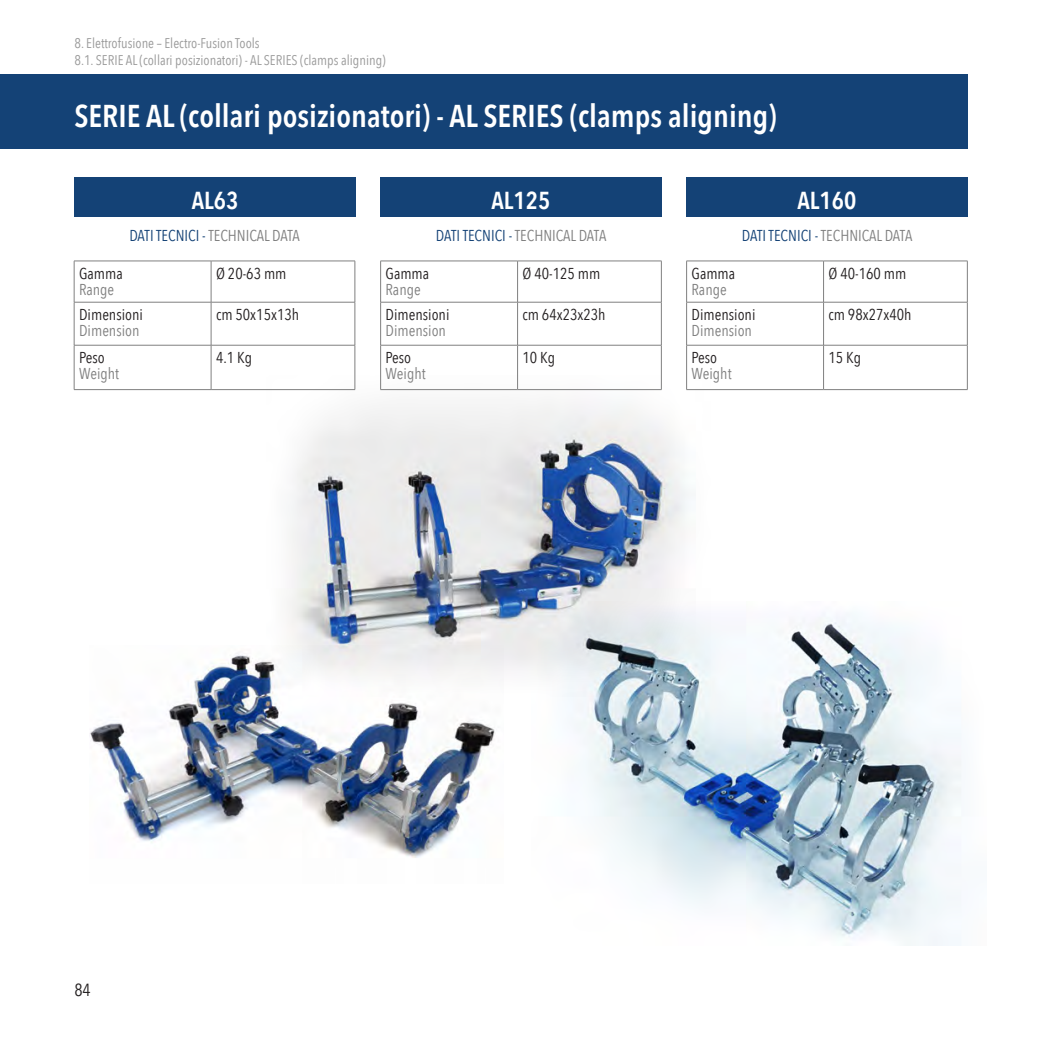
<style>
.page{position:relative;width:1042px;height:1042px;background:#fff}
.page>*{position:absolute;margin:0;border:0;box-sizing:border-box;transform-origin:0 0}
.t1{font:600 31.5px "Avenir Next Condensed";color:#fff}
.t2{font:600 24.5px "Avenir Next Condensed";color:#fff}
.t3{font:17.5px "Avenir Next Condensed";color:#231f20}
.t4{font:15.75px "Avenir Next Condensed";color:#808080}
.t5{font:15.75px "Avenir Next Condensed";color:#231f20}
.t6{font:14px/16.8px "Avenir Next Condensed";color:#999}
.s1{color:#144276}
</style>
<div class="page">
<div style="left:0;top:74px;width:967px;height:75px;background:#144276"></div>
<img style="left:90px;top:653px;width:405px;height:205px">
<img style="left:564px;top:613px;width:398px;height:332px">
<img style="left:266px;top:375px;width:445px;height:321px">
<div style="left:74px;top:177px;width:282px;height:40px;background:#144276"></div>
<div style="left:380px;top:177px;width:281px;height:40px;background:#144276"></div>
<div style="left:686px;top:177px;width:281px;height:40px;background:#144276"></div>
<hr style="left:686px;top:261px;width:137px;height:1px;background:#808080">
<hr style="left:686px;top:261px;width:1px;height:41px;background:#808080">
<hr style="left:823px;top:261px;width:144px;height:1px;background:#808080">
<hr style="left:823px;top:261px;width:1px;height:41px;background:#808080">
<hr style="left:967px;top:261px;width:1px;height:41px;background:#808080">
<hr style="left:686px;top:302px;width:137px;height:1px;background:#808080">
<hr style="left:686px;top:302px;width:1px;height:43px;background:#808080">
<hr style="left:823px;top:302px;width:144px;height:1px;background:#808080">
<hr style="left:823px;top:302px;width:1px;height:43px;background:#808080">
<hr style="left:967px;top:302px;width:1px;height:43px;background:#808080">
<hr style="left:686px;top:345px;width:137px;height:1px;background:#808080">
<hr style="left:686px;top:345px;width:1px;height:44px;background:#808080">
<hr style="left:823px;top:345px;width:144px;height:1px;background:#808080">
<hr style="left:823px;top:345px;width:1px;height:44px;background:#808080">
<hr style="left:967px;top:345px;width:1px;height:44px;background:#808080">
<hr style="left:686px;top:389px;width:137px;height:1px;background:#808080">
<hr style="left:823px;top:389px;width:144px;height:1px;background:#808080">
<hr style="left:380px;top:261px;width:137px;height:1px;background:#808080">
<hr style="left:380px;top:261px;width:1px;height:41px;background:#808080">
<hr style="left:517px;top:261px;width:144px;height:1px;background:#808080">
<hr style="left:517px;top:261px;width:1px;height:41px;background:#808080">
<hr style="left:661px;top:261px;width:1px;height:41px;background:#808080">
<hr style="left:380px;top:302px;width:137px;height:1px;background:#808080">
<hr style="left:380px;top:302px;width:1px;height:43px;background:#808080">
<hr style="left:517px;top:302px;width:144px;height:1px;background:#808080">
<hr style="left:517px;top:302px;width:1px;height:43px;background:#808080">
<hr style="left:661px;top:302px;width:1px;height:43px;background:#808080">
<hr style="left:380px;top:345px;width:137px;height:1px;background:#808080">
<hr style="left:380px;top:345px;width:1px;height:44px;background:#808080">
<hr style="left:517px;top:345px;width:144px;height:1px;background:#808080">
<hr style="left:517px;top:345px;width:1px;height:44px;background:#808080">
<hr style="left:661px;top:345px;width:1px;height:44px;background:#808080">
<hr style="left:380px;top:389px;width:137px;height:1px;background:#808080">
<hr style="left:517px;top:389px;width:144px;height:1px;background:#808080">
<hr style="left:74px;top:261px;width:137px;height:1px;background:#808080">
<hr style="left:74px;top:261px;width:1px;height:41px;background:#808080">
<hr style="left:211px;top:261px;width:144px;height:1px;background:#808080">
<hr style="left:211px;top:261px;width:1px;height:41px;background:#808080">
<hr style="left:354px;top:261px;width:1px;height:41px;background:#808080">
<hr style="left:74px;top:302px;width:137px;height:1px;background:#808080">
<hr style="left:74px;top:302px;width:1px;height:43px;background:#808080">
<hr style="left:211px;top:302px;width:144px;height:1px;background:#808080">
<hr style="left:211px;top:302px;width:1px;height:43px;background:#808080">
<hr style="left:354px;top:302px;width:1px;height:43px;background:#808080">
<hr style="left:74px;top:345px;width:137px;height:1px;background:#808080">
<hr style="left:74px;top:345px;width:1px;height:44px;background:#808080">
<hr style="left:211px;top:345px;width:144px;height:1px;background:#808080">
<hr style="left:211px;top:345px;width:1px;height:44px;background:#808080">
<hr style="left:354px;top:345px;width:1px;height:44px;background:#808080">
<hr style="left:74px;top:389px;width:137px;height:1px;background:#808080">
<hr style="left:211px;top:389px;width:144px;height:1px;background:#808080">
<p class="t6" style="left:74px;top:34px;width:313px">8. Elettrofusione – Electro-Fusion Tools<br>8.1. SERIE AL (collari posizionatori) - AL SERIES (clamps aligning)</p>
<h1 class="t1" style="left:74px;top:89px;width:704px">SERIE AL (collari posizionatori) - AL SERIES (clamps aligning)</h1>
<p class="t5" style="left:79px;top:260px;width:45px">Gamma</p>
<p class="t4" style="left:79px;top:276px;width:37px">Range</p>
<h2 class="t2" style="left:192px;top:179px;width:48px">AL63</h2>
<h2 class="t2" style="left:491px;top:179px;width:60px">AL125</h2>
<h2 class="t2" style="left:797px;top:179px;width:60px">AL160</h2>
<p class="t4" style="left:742px;top:222px;width:172px"><span class="s1">DATI TECNICI -</span> TECHNICAL DATA</p>
<p class="t5" style="left:691px;top:260px;width:45px">Gamma</p>
<p class="t4" style="left:691px;top:276px;width:37px">Range</p>
<p class="t4" style="left:129px;top:222px;width:172px"><span class="s1">DATI TECNICI -</span> TECHNICAL DATA</p>
<p class="t4" style="left:436px;top:222px;width:172px"><span class="s1">DATI TECNICI -</span> TECHNICAL DATA</p>
<p class="t5" style="left:216px;top:260px;width:72px">Ø 20-63 mm</p>
<p class="t5" style="left:522px;top:260px;width:79px">Ø 40-125 mm</p>
<p class="t5" style="left:828px;top:260px;width:79px">Ø 40-160 mm</p>
<p class="t5" style="left:385px;top:260px;width:45px">Gamma</p>
<p class="t4" style="left:385px;top:276px;width:37px">Range</p>
<p class="t5" style="left:79px;top:301px;width:65px">Dimensioni</p>
<p class="t4" style="left:79px;top:317px;width:62px">Dimension</p>
<p class="t5" style="left:79px;top:344px;width:27px">Peso</p>
<p class="t4" style="left:79px;top:360px;width:42px">Weight</p>
<p class="t5" style="left:216px;top:301px;width:85px">cm 50x15x13h</p>
<p class="t5" style="left:216px;top:344px;width:38px">4.1 Kg</p>
<p class="t5" style="left:385px;top:301px;width:65px">Dimensioni</p>
<p class="t4" style="left:385px;top:317px;width:62px">Dimension</p>
<p class="t5" style="left:385px;top:344px;width:27px">Peso</p>
<p class="t4" style="left:385px;top:360px;width:42px">Weight</p>
<p class="t5" style="left:522px;top:301px;width:85px">cm 64x23x23h</p>
<p class="t5" style="left:522px;top:344px;width:34px">10 Kg</p>
<p class="t5" style="left:691px;top:301px;width:65px">Dimensioni</p>
<p class="t4" style="left:691px;top:317px;width:62px">Dimension</p>
<p class="t5" style="left:691px;top:344px;width:27px">Peso</p>
<p class="t4" style="left:691px;top:360px;width:42px">Weight</p>
<p class="t5" style="left:828px;top:301px;width:85px">cm 98x27x40h</p>
<p class="t5" style="left:828px;top:344px;width:34px">15 Kg</p>
<p class="t3" style="left:74px;top:975px;width:18px">84</p>
</div>
